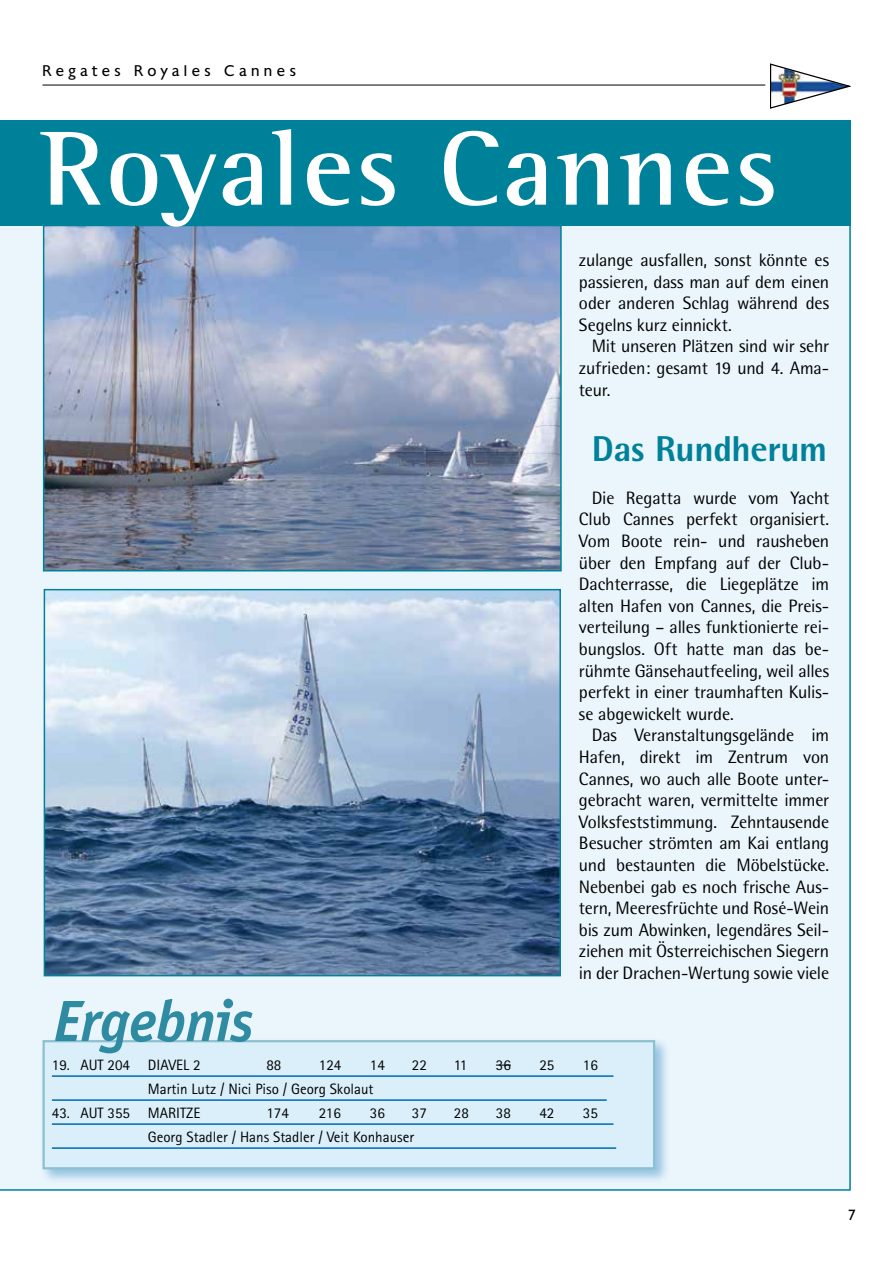
<style>
.page{position:relative;width:893px;height:1263px;background:#fff}
.page>*{position:absolute;margin:0;border:0;box-sizing:border-box;transform-origin:0 0}
.t1{font:700 108px "Rotis Semi Serif";letter-spacing:.025em;color:#fff}
.t2{font:italic 700 60px "Officina Sans";letter-spacing:-.01em;color:#2f8ba2}
.t3{font:800 36px "Rotis Semi Sans";letter-spacing:-.01em;color:#00819a}
.t4{font:18px/21.6px "Rotis Semi Sans";letter-spacing:-.01em;color:#000;text-align:justify}
.t5{font:15px "Rotis Sans Serif";color:#000}
.t6{font:15px "Chantilly";letter-spacing:.3em;color:#000}
.t7{font:15px "Gill Sans";color:#000}
</style>
<div class="page">
<img style="left:770px;top:64px;width:80px;height:44px">
<hr style="left:43px;top:85px;width:722px;height:1px;background:#000">
<div style="left:0;top:225px;width:851px;height:966px;background:#ebf6fc"></div>
<div style="left:0;top:120px;width:851px;height:105px;background:#00819a"></div>
<div style="left:40px;top:1037px;width:630px;height:147px;background:#006ab3;opacity:.75"></div>
<div style="left:43px;top:1040px;width:612px;height:129px;background:#daeffa"></div>
<hr style="left:52px;top:1075px;width:561px;height:2px;background:#006ab3">
<hr style="left:52px;top:1099px;width:555px;height:2px;background:#006ab3">
<hr style="left:52px;top:1123px;width:561px;height:2px;background:#006ab3">
<hr style="left:52px;top:1147px;width:564px;height:2px;background:#006ab3">
<svg style="left:496px;top:1065px;width:15px;height:1px"></svg>
<img style="left:46px;top:228px;width:513px;height:340px">
<div style="left:43px;top:225px;width:519px;height:346px;border:2px solid #00819a"></div>
<img style="left:47px;top:592px;width:511px;height:381px">
<div style="left:44px;top:589px;width:517px;height:387px;border:2px solid #00819a"></div>
<p class="t6" style="left:43px;top:61px;width:255px">Regates Royales Cannes</p>
<h1 class="t1" style="left:41px;top:104px;width:739px">Royales Cannes</h1>
<p class="t4" style="left:579px;top:249px;width:252px">zulange ausfallen, sonst könnte es passieren, dass man auf dem einen oder anderen Schlag während des Segelns kurz einnickt.</p>
<p class="t4" style="left:579px;top:335px;width:252px;text-indent:13px">Mit unseren Plätzen sind wir sehr zufrieden: gesamt 19 und 4. Ama&shy;teur.</p>
<h3 class="t3" style="left:592px;top:425px;width:237px">Das Rundherum</h3>
<p class="t4" style="left:579px;top:487px;width:252px;text-indent:13px">Die Regatta wurde vom Yacht Club Cannes perfekt organisiert.<br>Vom Boote rein- und rausheben über den Empfang auf der Club-Dachterrasse, die Liegeplätze im alten Hafen von Cannes, die Preis&shy;verteilung – alles funktionierte rei&shy;bungslos. Oft hatte man das be&shy;rühmte Gänsehautfeeling, weil alles perfekt in einer traumhaften Kulis&shy;se abgewickelt wurde.</p>
<p class="t4" style="left:579px;top:724px;width:252px;text-indent:13px">Das Veranstaltungsgelände im Hafen, direkt im Zentrum von Cannes, wo auch alle Boote unter&shy;gebracht waren, vermittelte immer Volksfeststimmung. Zehntausende Besucher strömten am Kai entlang und bestaunten die Möbelstücke.<br>Nebenbei gab es noch frische Aus&shy;tern, Meeresfrüchte und Rosé-Wein bis zum Abwinken, legendäres Seil&shy;ziehen mit Österreichischen Siegern in der Drachen-Wertung sowie viele</p>
<h2 class="t2" style="left:53px;top:986px;width:202px">Ergebnis</h2>
<p class="t5" style="left:52px;top:1056px;width:150px">19. AUT 204 DIAVEL 2</p>
<p class="t5" style="left:266px;top:1056px;width:16px">88</p>
<p class="t5" style="left:319px;top:1056px;width:24px">124</p>
<p class="t5" style="left:370px;top:1056px;width:17px">14</p>
<p class="t5" style="left:412px;top:1056px;width:16px">22</p>
<p class="t5" style="left:454px;top:1056px;width:15px">11</p>
<p class="t5" style="left:496px;top:1056px;width:16px">36</p>
<p class="t5" style="left:539px;top:1056px;width:16px">25</p>
<p class="t5" style="left:583px;top:1056px;width:16px">16</p>
<p class="t5" style="left:148px;top:1080px;width:227px">Martin Lutz / Nici Piso / Georg Skolaut</p>
<p class="t5" style="left:52px;top:1104px;width:150px">43. AUT 355 MARITZE</p>
<p class="t5" style="left:266px;top:1104px;width:24px">174</p>
<p class="t5" style="left:319px;top:1104px;width:23px">216</p>
<p class="t5" style="left:370px;top:1104px;width:17px">36</p>
<p class="t5" style="left:412px;top:1104px;width:16px">37</p>
<p class="t5" style="left:454px;top:1104px;width:16px">28</p>
<p class="t5" style="left:496px;top:1104px;width:16px">38</p>
<p class="t5" style="left:539px;top:1104px;width:16px">42</p>
<p class="t5" style="left:583px;top:1104px;width:16px">35</p>
<p class="t5" style="left:148px;top:1128px;width:268px">Georg Stadler / Hans Stadler / Veit Konhauser</p>
<p class="t7" style="left:848px;top:1206px;width:9px">7</p>
</div>
